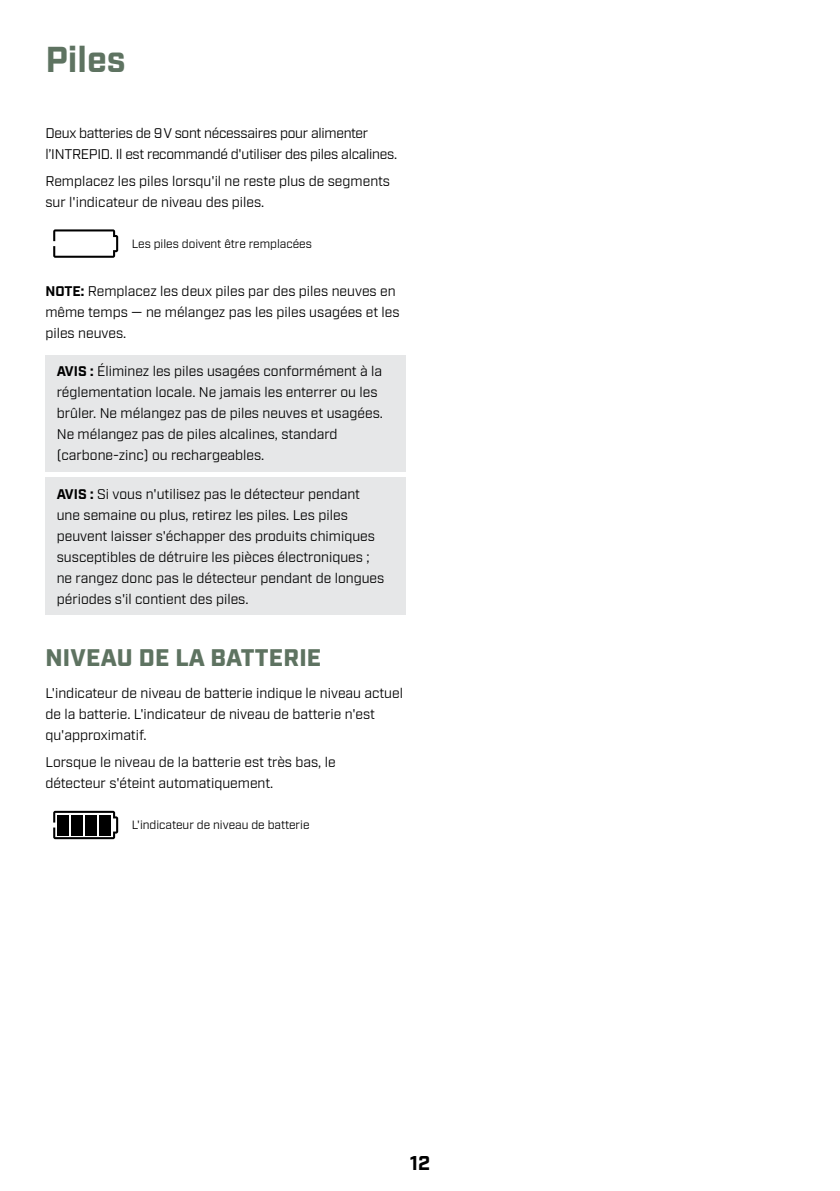
<style>
.page{position:relative;width:840px;height:1191px;background:#fff}
.page>*{position:absolute;margin:0;border:0;box-sizing:border-box;transform-origin:0 0}
.t1{font:700 36px "Industry";color:#5e7361}
.t2{font:900 24px "Industry";letter-spacing:.01em;color:#5e7361}
.t3{font:700 20px "Industry";color:#000}
.t4{font:14px/21px "Industry";color:#000}
.t5{font:14px/21px "Industry";letter-spacing:-.02em;color:#000}
.t6{font:12px "Industry";color:#000}
.s1{font-weight:700}
</style>
<div class="page">
<svg style="left:53px;top:229px;width:65px;height:29px"></svg>
<div style="left:45px;top:355px;width:360px;height:117px;background:#e6e7e8"></div>
<div style="left:45px;top:477px;width:360px;height:138px;background:#e6e7e8"></div>
<svg style="left:53px;top:811px;width:65px;height:28px"></svg>
<div style="left:71px;top:815px;width:12px;height:20px;background:#000"></div>
<div style="left:85px;top:815px;width:12px;height:20px;background:#000"></div>
<div style="left:99px;top:815px;width:12px;height:20px;background:#000"></div>
<div style="left:57px;top:815px;width:12px;height:20px;background:#000"></div>
<h1 class="t1" style="left:45px;top:38px;width:82px">Piles</h1>
<p class="t5" style="left:45px;top:123px;width:353px">Deux batteries de 9V sont nécessaires pour alimenter l’INTREPID. Il est recommandé d'utiliser des piles alcalines.</p>
<p class="t4" style="left:45px;top:171px;width:346px">Remplacez les piles lorsqu'il ne reste plus de segments sur l'indicateur de niveau des piles.</p>
<p class="t6" style="left:132px;top:237px;width:182px">Les piles doivent être remplacées</p>
<p class="t4" style="left:45px;top:281px;width:355px"><span class="s1">NOTE:</span> Remplacez les deux piles par des piles neuves en même temps — ne mélangez pas les piles usagées et les piles neuves.</p>
<p class="t4" style="left:57px;top:361px;width:327px"><span class="s1">AVIS :</span> Éliminez les piles usagées conformément à la réglementation locale. Ne jamais les enterrer ou les brûler. Ne mélangez pas de piles neuves et usagées.<br>Ne mélangez pas de piles alcalines, standard (carbone‑zinc) ou rechargeables.</p>
<p class="t4" style="left:57px;top:484px;width:329px"><span class="s1">AVIS :</span> Si vous n'utilisez pas le détecteur pendant une semaine ou plus, retirez les piles. Les piles peuvent laisser s'échapper des produits chimiques susceptibles de détruire les pièces électroniques ; ne rangez donc pas le détecteur pendant de longues périodes s'il contient des piles.</p>
<h2 class="t2" style="left:45px;top:643px;width:277px">NIVEAU DE LA BATTERIE</h2>
<p class="t4" style="left:45px;top:683px;width:359px">L'indicateur de niveau de batterie indique le niveau actuel de la batterie. L'indicateur de niveau de batterie n'est qu'approximatif.</p>
<p class="t4" style="left:45px;top:752px;width:292px">Lorsque le niveau de la batterie est très bas, le détecteur s'éteint automatiquement.</p>
<p class="t6" style="left:132px;top:818px;width:179px">L'indicateur de niveau de batterie</p>
<h3 class="t3" style="left:409px;top:1151px;width:22px">12</h3>
</div>
